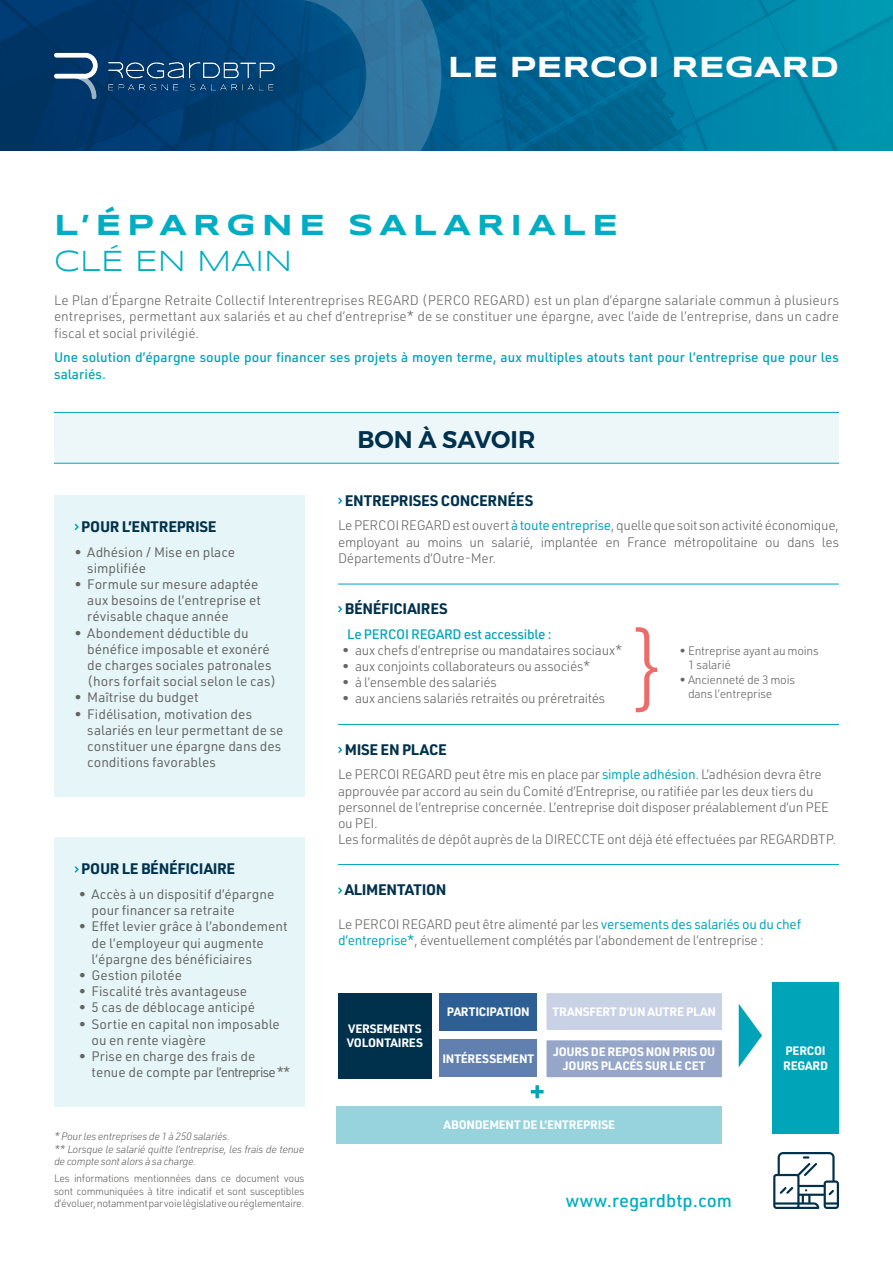
<style>
.page{position:relative;width:893px;height:1263px;background:#fff}
.page>*{position:absolute;margin:0;border:0;box-sizing:border-box;transform-origin:0 0}
.t1{font:700 30px/36px "Syncopate";letter-spacing:.2em;color:#00adc2}
.t2{font:700 30px "Syncopate";color:#fff}
.t3{font:600 24px "Montserrat";color:#00314c}
.t4{font:500 18.15px "URWDIN";color:#00adc2}
.t5{font:700 15px "URWDIN";letter-spacing:-.02em;color:#00314c}
.t6{font:300 13.5px/16.2px "URWDIN";letter-spacing:-.02em;color:#646463;text-align:justify}
.t7{font:13.5px/16.2px "URWDIN";color:#646463}
.t8{font:500 13.5px/16.2px "URWDIN";color:#00a4b8}
.t9{font:700 12px/14.4px "URWDIN";letter-spacing:-.02em;color:#fff}
.t10{font:300 12px/14.4px "URWDIN";letter-spacing:-.02em;color:#646463}
.t11{font:300 10.5px/12.6px "URWDIN";letter-spacing:-.03em;color:#646463;text-align:justify}
.t12{font:italic 300 10.5px/12.6px "URWDIN";letter-spacing:-.03em;color:#646463}
.s1{font-weight:400}
.s2{font-weight:400;color:#00a4b8}
</style>
<div class="page">
<svg style="left:0;top:0;width:893px;height:151px;background:#006d96"></svg>
<div style="left:54px;top:413px;width:785px;height:50px;background:#edf7fa"></div>
<hr style="left:54px;top:412px;width:785px;height:1px;background:#00a4b8">
<hr style="left:54px;top:463px;width:785px;height:1px;background:#00a4b8">
<hr style="left:338px;top:584px;width:501px;height:1px;background:#00a4b8">
<hr style="left:338px;top:724px;width:501px;height:1px;background:#00a4b8">
<hr style="left:338px;top:864px;width:501px;height:1px;background:#00a4b8">
<div style="left:54px;top:495px;width:250px;height:302px;background:#e6f6f8"></div>
<svg style="left:74px;top:523px;width:5px;height:8px"></svg>
<div style="left:54px;top:837px;width:250px;height:269px;background:#e6f6f8"></div>
<svg style="left:74px;top:866px;width:5px;height:7px"></svg>
<svg style="left:338px;top:497px;width:5px;height:7px"></svg>
<svg style="left:338px;top:605px;width:5px;height:8px"></svg>
<svg style="left:338px;top:746px;width:5px;height:7px"></svg>
<svg style="left:338px;top:887px;width:5px;height:7px"></svg>
<svg style="left:636px;top:627px;width:21px;height:85px"></svg>
<div style="left:338px;top:993px;width:94px;height:85px;background:#00314c"></div>
<div style="left:439px;top:993px;width:98px;height:38px;background:#2d5f95"></div>
<div style="left:546px;top:993px;width:176px;height:37px;background:#c9d1e5"></div>
<div style="left:439px;top:1039px;width:98px;height:38px;background:#6280af"></div>
<div style="left:337px;top:1106px;width:385px;height:38px;background:#97d3dd"></div>
<div style="left:772px;top:982px;width:67px;height:152px;background:#00a4b8"></div>
<div style="left:546px;top:1040px;width:176px;height:38px;background:#95a6c9"></div>
<div style="left:546px;top:1039px;width:177px;height:39px;border:1px solid #fff"></div>
<svg style="left:531px;top:1085px;width:13px;height:13px"></svg>
<svg style="left:739px;top:1004px;width:23px;height:63px"></svg>
<svg style="left:773px;top:1152px;width:66px;height:57px"></svg>
<img style="left:0;top:33px;width:262px;height:85px">
<svg style="left:262px;top:0;width:208px;height:151px;background:#146090"></svg>
<p class="t2" style="left:448px;top:48px;width:393px">LE PERCOI REGARD</p>
<p class="t1" style="left:54px;top:207px;width:566px">L’ÉPARGNE SALARIALE<br><span class="s1">CLÉ EN MAIN</span></p>
<p class="t6" style="left:54px;top:292px;width:786px">Le Plan d’Épargne Retraite Collectif Interentreprises REGARD (PERCO REGARD) est un plan d’épargne salariale commun à plusieurs entreprises, permettant aux salariés et au chef d’entreprise* de se constituer une épargne, avec l’aide de l’entreprise, dans un cadre fiscal et social privilégié.</p>
<p class="t8" style="left:54px;top:349px;width:786px">Une solution d’épargne souple pour financer ses projets à moyen terme, aux multiples atouts tant pour l’entreprise que pour les salariés.</p>
<p class="t5" style="left:81px;top:516px;width:137px">POUR L’ENTREPRISE</p>
<p class="t7" style="left:87px;top:543px;width:149px;text-indent:-13px">• Adhésion / Mise en place simplifiée</p>
<p class="t7" style="left:87px;top:576px;width:175px;text-indent:-13px">• Formule sur mesure adaptée aux besoins de l’entreprise et révisable chaque année</p>
<p class="t7" style="left:87px;top:624px;width:190px;text-indent:-13px">• Abondement déductible du bénéfice imposable et exonéré de charges sociales patronales (hors forfait social selon le cas)</p>
<p class="t7" style="left:75px;top:689px;width:126px">• Maîtrise du budget</p>
<p class="t7" style="left:87px;top:705px;width:198px;text-indent:-13px">• Fidélisation, motivation des salariés en leur permettant de se constituer une épargne dans des conditions favorables</p>
<p class="t5" style="left:81px;top:859px;width:155px">POUR LE BÉNÉFICIAIRE</p>
<p class="t7" style="left:92px;top:886px;width:184px;text-indent:-13px">• Accès à un dispositif d’épargne pour financer sa retraite</p>
<p class="t7" style="left:92px;top:918px;width:197px;text-indent:-13px">• Effet levier grâce à l’abondement de l’employeur qui augmente l’épargne des bénéficiaires</p>
<p class="t7" style="left:79px;top:967px;width:105px">• Gestion pilotée</p>
<p class="t7" style="left:79px;top:983px;width:170px">• Fiscalité très avantageuse</p>
<p class="t7" style="left:79px;top:999px;width:178px">• 5 cas de déblocage anticipé</p>
<p class="t7" style="left:92px;top:1015px;width:190px;text-indent:-13px">• Sortie en capital non imposable ou en rente viagère</p>
<p class="t7" style="left:92px;top:1048px;width:200px;text-indent:-13px">• Prise en charge des frais de tenue de compte par l’entreprise **</p>
<p class="t12" style="left:54px;top:1130px;width:178px">* Pour les entreprises de 1 à 250 salariés.</p>
<p class="t12" style="left:54px;top:1142px;width:252px">** Lorsque le salarié quitte l’entreprise, les frais de tenue de compte sont alors à sa charge.</p>
<p class="t11" style="left:54px;top:1172px;width:252px">Les informations mentionnées dans ce document vous sont communiquées à titre indicatif et sont susceptibles d’évoluer, notamment par voie législative ou réglementaire.</p>
<p class="t3" style="left:357px;top:420px;width:180px">BON À SAVOIR</p>
<p class="t5" style="left:345px;top:490px;width:190px">ENTREPRISES CONCERNÉES</p>
<p class="t6" style="left:338px;top:517px;width:502px">Le PERCOI REGARD est ouvert <span class="s2">à toute entreprise</span>, quelle que soit son activité économique, employant au moins un salarié, implantée en France métropolitaine ou dans les Départements d’Outre-Mer.</p>
<p class="t5" style="left:345px;top:598px;width:105px">BÉNÉFICIAIRES</p>
<p class="t8" style="left:347px;top:625px;width:206px">Le PERCOI REGARD est accessible :</p>
<p class="t6" style="left:342px;top:642px;width:282px">• aux chefs d’entreprise ou mandataires sociaux*</p>
<p class="t6" style="left:342px;top:658px;width:250px">• aux conjoints collaborateurs ou associés*</p>
<p class="t6" style="left:342px;top:674px;width:156px">• à l’ensemble des salariés</p>
<p class="t6" style="left:342px;top:690px;width:264px">• aux anciens salariés retraités ou préretraités</p>
<p class="t5" style="left:345px;top:739px;width:104px">MISE EN PLACE</p>
<p class="t6" style="left:338px;top:766px;width:492px;text-align:left">Le PERCOI REGARD peut être mis en place par <span class="s2">simple adhésion</span>. L’adhésion devra être approuvée par accord au sein du Comité d’Entreprise, ou ratifiée par les deux tiers du personnel de l’entreprise concernée. L’entreprise doit disposer préalablement d’un PEE ou PEI.</p>
<p class="t6" style="left:338px;top:831px;width:500px">Les formalités de dépôt auprès de la DIRECCTE ont déjà été effectuées par REGARDBTP.</p>
<p class="t5" style="left:345px;top:880px;width:103px">ALIMENTATION</p>
<p class="t6" style="left:338px;top:915px;width:465px">Le PERCOI REGARD peut être alimenté par les <span class="s2">versements des salariés ou du chef d’entreprise*</span>, éventuellement complétés par l’abondement de l’entreprise :</p>
<p class="t10" style="left:688px;top:643px;width:132px;text-indent:-9px">• Entreprise ayant au moins<br>1 salarié</p>
<p class="t10" style="left:688px;top:672px;width:108px;text-indent:-9px">• Ancienneté de 3 mois dans l’entreprise</p>
<p class="t9" style="left:347px;top:1020px;width:78px">VERSEMENTS<br>VOLONTAIRES</p>
<p class="t9" style="left:447px;top:1004px;width:84px">PARTICIPATION</p>
<p class="t9" style="left:552px;top:1004px;width:165px">TRANSFERT D’UN AUTRE PLAN</p>
<p class="t9" style="left:442px;top:1050px;width:93px">INTÉRESSEMENT</p>
<p class="t9" style="left:553px;top:1044px;width:164px;text-align:center">JOURS DE REPOS NON PRIS OU<br>JOURS PLACÉS SUR LE CET</p>
<p class="t9" style="left:444px;top:1117px;width:173px">ABONDEMENT DE L’ENTREPRISE</p>
<p class="t4" style="left:566px;top:1188px;width:168px">www.regardbtp.com</p>
<p class="t9" style="left:783px;top:1043px;width:46px">PERCOI<br>REGARD</p>
</div>
